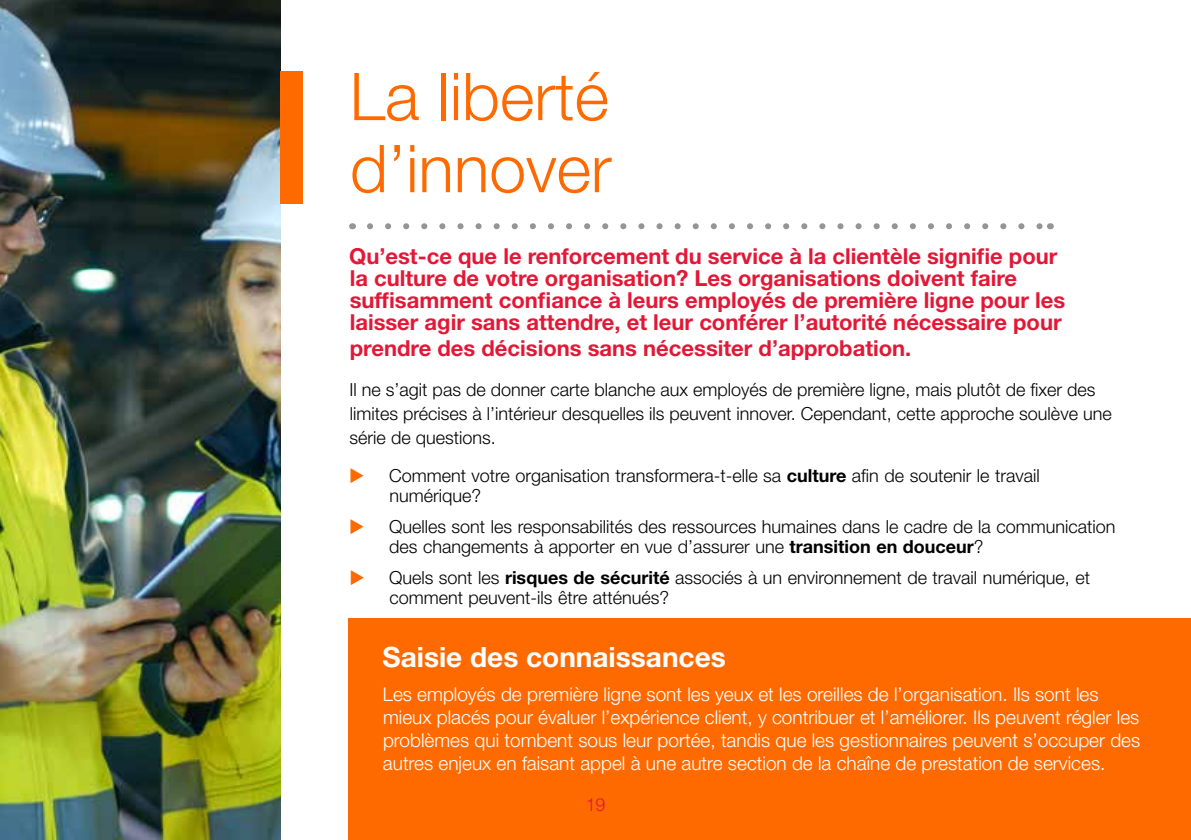
<style>
.page{position:relative;width:1191px;height:840px;background:#fff}
.page>*{position:absolute;margin:0;border:0;box-sizing:border-box;transform-origin:0 0}
.t1{font:300 66px/72px "Helvetica Neue LT Std";color:#ff6a00}
.t2{font:700 28px "Helvetica Neue LT Std";color:#fff}
.t3{font:700 22px/22px "Helvetica Neue LT Std";color:#e31837}
.t4{font:300 19px/22.8px "Helvetica Neue LT Std";color:#fff}
.t5{font:300 18px/20px "Helvetica Neue LT Std";color:#000101}
.t6{font:300 18px "Helvetica";color:#e31837}
.s1{font-weight:700}
</style>
<div class="page">
<img style="left:0;top:0;width:280px;height:839px">
<div style="left:348px;top:618px;width:843px;height:221px;background:#ff6a00"></div>
<div style="left:280px;top:72px;width:23px;height:132px;background:#ff6a00"></div>
<svg style="left:370px;top:223px;width:671px;height:6px"></svg>
<h1 class="t1" style="left:349px;top:59px;width:263px">La liberté d’innover</h1>
<p class="t3" style="left:349px;top:244px;width:717px">Qu’est-ce que le renforcement du service à la clientèle signifie pour la culture de votre organisation? Les organisations doivent faire suffisamment confiance à leurs employés de première ligne pour les laisser agir sans attendre, et leur conférer l’autorité nécessaire pour</p>
<p class="t3" style="left:350px;top:336px;width:563px">prendre des décisions sans nécessiter d’approbation.</p>
<p class="t5" style="left:349px;top:377px;width:763px;line-height:24px">Il ne s’agit pas de donner carte blanche aux employés de première ligne, mais plutôt de fixer des limites précises à l’intérieur desquelles ils peuvent innover. Cependant, cette approche soulève une série de questions.</p>
<p class="t5" style="left:389px;top:464px;width:652px">Comment votre organisation transformera-t-elle sa <span class="s1">culture</span> afin de soutenir le travail numérique?</p>
<p class="t5" style="left:389px;top:516px;width:728px">Quelles sont les responsabilités des ressources humaines dans le cadre de la communication des changements à apporter en vue d’assurer une <span class="s1">transition en douceur</span>?</p>
<p class="t5" style="left:389px;top:567px;width:702px">Quels sont les <span class="s1">risques de sécurité</span> associés à un environnement de travail numérique, et comment peuvent-ils être atténués?</p>
<h2 class="t2" style="left:382px;top:639px;width:345px">Saisie des connaissances</h2>
<p class="t4" style="left:383px;top:682px;width:759px">Les employés de première ligne sont les yeux et les oreilles de l’organisation. Ils sont les mieux placés pour évaluer l’expérience client, y contribuer et l’améliorer. Ils peuvent régler les problèmes qui tombent sous leur portée, tandis que les gestionnaires peuvent s’occuper des autres enjeux en faisant appel à une autre section de la chaîne de prestation de services.</p>
<p class="t6" style="left:585px;top:792px;width:22px">19</p>
</div>
